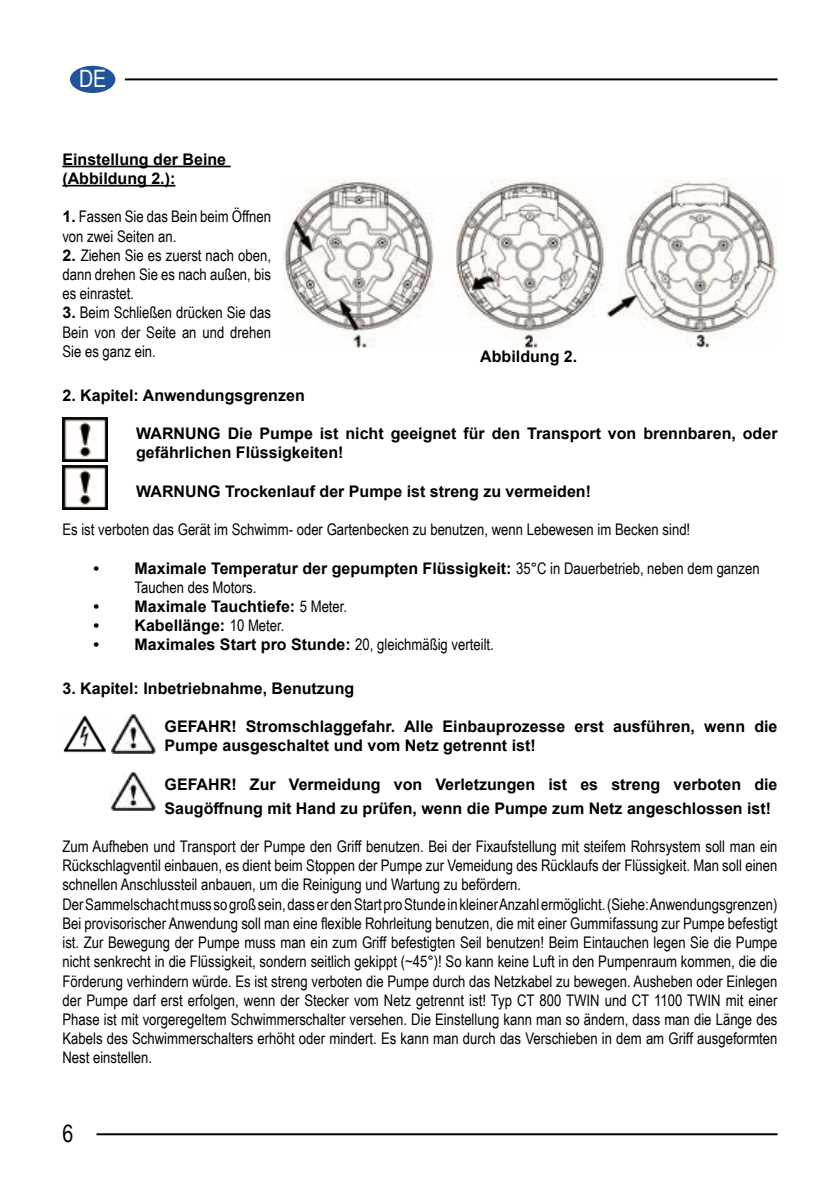
<style>
.page{position:relative;width:840px;height:1191px;background:#fff}
.page>*{position:absolute;margin:0;border:0;box-sizing:border-box;transform-origin:0 0}
.t1{font:24px "Arial Narrow";color:#fffefd}
.t2{font:24px "Arial Narrow";color:#000}
.t3{font:16px/19.2px "Arial Narrow";color:#000}
.t4{font:700 16px/19.2px "Arial";color:#000}
.s1{font-family:"Arial";font-weight:700}
.s2{font-family:"Arial Narrow";font-weight:400}
</style>
<div class="page">
<hr style="left:125px;top:78px;width:652px;height:2px;background:#000">
<div style="left:70px;top:66px;width:45px;height:27px;background:#1f539a;border-radius:50%"></div>
<hr style="left:96px;top:1133px;width:681px;height:2px;background:#000">
<img style="left:63px;top:715px;width:44px;height:38px">
<img style="left:111px;top:714px;width:44px;height:39px">
<img style="left:111px;top:772px;width:44px;height:39px">
<img style="left:63px;top:418px;width:44px;height:43px">
<img style="left:63px;top:466px;width:44px;height:44px">
<img style="left:283px;top:178px;width:494px;height:169px">
<hr style="left:62px;top:166px;width:168px;height:1px;background:#000">
<hr style="left:62px;top:185px;width:113px;height:1px;background:#000">
<h1 class="t1" style="left:79px;top:61px;width:29px">DE</h1>
<p class="t4" style="left:62px;top:150px;width:165px">Einstellung der Beine (Abbildung 2.):</p>
<p class="t3" style="left:62px;top:206px;width:210px"><span class="s1">1.</span> Fassen Sie das Bein beim Öffnen von zwei Seiten an.</p>
<p class="t3" style="left:62px;top:245px;width:210px;text-align:justify"><span class="s1">2.</span> Ziehen Sie es zuerst nach oben, dann drehen Sie es nach außen, bis es einrastet.</p>
<p class="t3" style="left:62px;top:302px;width:210px;text-align:justify"><span class="s1">3.</span> Beim Schließen drücken Sie das Bein von der Seite an und drehen Sie es ganz ein.</p>
<p class="t4" style="left:480px;top:347px;width:98px">Abbildung 2.</p>
<p class="t4" style="left:62px;top:386px;width:244px">2. Kapitel: Anwendungsgrenzen</p>
<p class="t4" style="left:136px;top:424px;width:642px">WARNUNG Die Pumpe ist nicht geeignet für den Transport von brennbaren, oder gefährlichen Flüssigkeiten!</p>
<p class="t4" style="left:136px;top:482px;width:456px">WARNUNG Trockenlauf der Pumpe ist streng zu vermeiden!</p>
<p class="t3" style="left:62px;top:519px;width:629px">Es ist verboten das Gerät im Schwimm- oder Gartenbecken zu benutzen, wenn Lebewesen im Becken sind!</p>
<p class="t4" style="left:93px;top:558px;width:667px">• Maximale Temperatur der gepumpten Flüssigkeit: <span class="s2">35°C in Dauerbetrieb, neben dem ganzen</span></p>
<p class="t3" style="left:134px;top:577px;width:123px">Tauchen des Motors.</p>
<p class="t4" style="left:93px;top:597px;width:255px">• Maximale Tauchtiefe: <span class="s2">5 Meter.</span></p>
<p class="t4" style="left:93px;top:616px;width:192px">• Kabellänge: <span class="s2">10 Meter.</span></p>
<p class="t4" style="left:93px;top:635px;width:401px">• Maximales Start pro Stunde: <span class="s2">20, gleichmäßig verteilt.</span></p>
<p class="t4" style="left:62px;top:678px;width:293px">3. Kapitel: Inbetriebnahme, Benutzung</p>
<p class="t4" style="left:164px;top:717px;width:614px">GEFAHR! Stromschlaggefahr. Alle Einbauprozesse erst ausführen, wenn die<br>Pumpe ausgeschaltet und vom Netz getrennt ist!</p>
<p class="t4" style="left:164px;top:772px;width:614px;line-height:24px">GEFAHR! Zur Vermeidung von Verletzungen ist es streng verboten die<br>Saugöffnung mit Hand zu prüfen, wenn die Pumpe zum Netz angeschlossen ist!</p>
<p class="t3" style="left:62px;top:836px;width:716px">Zum Aufheben und Transport der Pumpe den Griff benutzen. Bei der Fixaufstellung mit steifem Rohrsystem soll man ein Rückschlagventil einbauen, es dient beim Stoppen der Pumpe zur Vemeidung des Rücklaufs der Flüssigkeit. Man soll einen schnellen Anschlussteil anbauen, um die Reinigung und Wartung zu befördern.<br>Der Sammelschacht muss so groß sein, dass er den Start pro Stunde in kleiner Anzahl ermöglicht. (Siehe: Anwendungsgrenzen)<br>Bei provisorischer Anwendung soll man eine flexible Rohrleitung benutzen, die mit einer Gummifassung zur Pumpe befestigt ist. Zur Bewegung der Pumpe muss man ein zum Griff befestigten Seil benutzen! Beim Eintauchen legen Sie die Pumpe nicht senkrecht in die Flüssigkeit, sondern seitlich gekippt (~45°)! So kann keine Luft in den Pumpenraum kommen, die die Förderung verhindern würde. Es ist streng verboten die Pumpe durch das Netzkabel zu bewegen. Ausheben oder Einlegen der Pumpe darf erst erfolgen, wenn der Stecker vom Netz getrennt ist! Typ CT 800 TWIN und CT 1100 TWIN mit einer Phase ist mit vorgeregeltem Schwimmerschalter versehen. Die Einstellung kann man so ändern, dass man die Länge des Kabels des Schwimmerschalters erhöht oder mindert. Es kann man durch das Verschieben in dem am Griff ausgeformten Nest einstellen.</p>
<h1 class="t2" style="left:62px;top:1115px;width:12px">6</h1>
</div>
